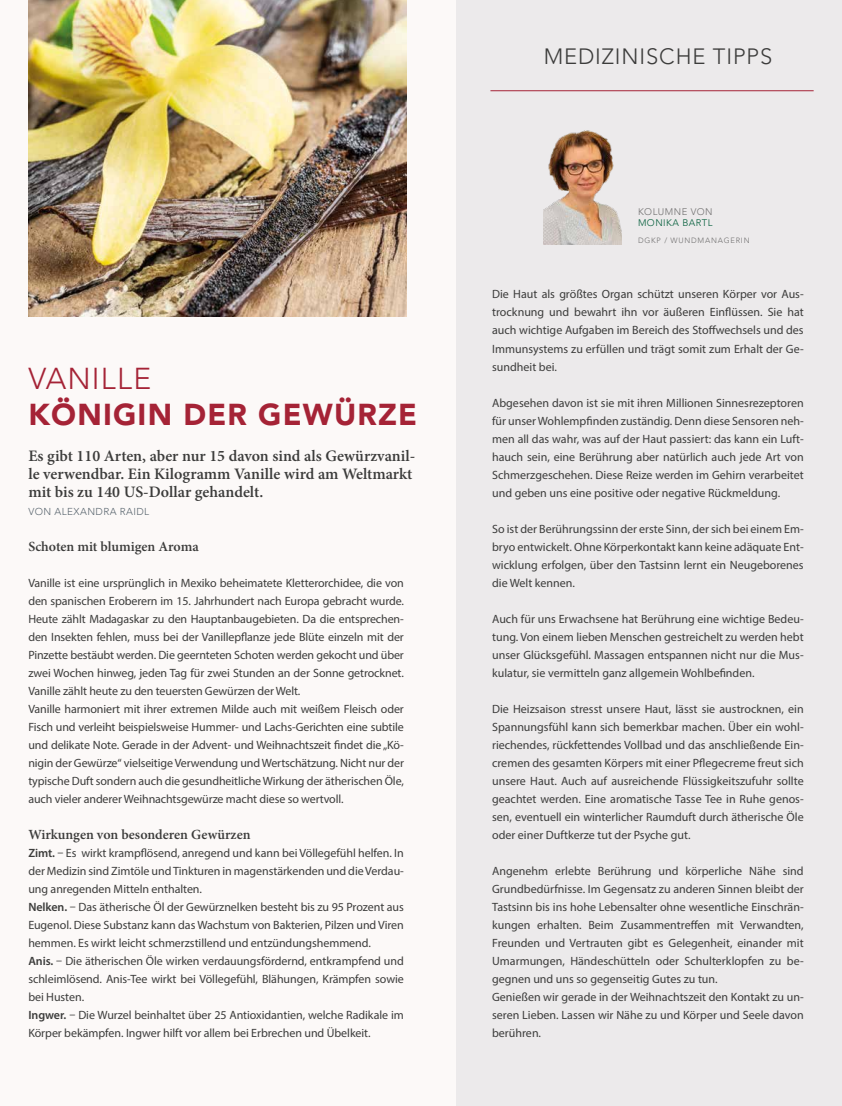
<style>
.page{position:relative;width:842px;height:1106px;background:#fcf9f8}
.page>*{position:absolute;margin:0;border:0;box-sizing:border-box;transform-origin:0 0}
.t1{font:900 30px "Avenir LT Std";letter-spacing:.04em;color:#a52336}
.t2{font:300 30px "Avenir LT Std";letter-spacing:.04em;color:#a52336}
.t3{font:300 22px "Avenir LT Std";letter-spacing:.04em;color:#3c3c3b}
.t4{font:600 16px/18px "Minion Pro";color:#3c3c3b}
.t5{font:600 14px "Minion Pro";letter-spacing:-.005em;color:#3c3c3b}
.t6{font:12px/18px "Myriad Pro";letter-spacing:-.005em;color:#3c3c3b;text-align:justify}
.t7{font:300 10px "Avenir LT Std";letter-spacing:.04em;color:#5b6770}
.t8{font:300 10px/12px "Avenir LT Std";letter-spacing:.05em;color:#4d4947;text-align:right}
.t9{font:300 9.5px "Avenir LT Std";letter-spacing:.05em;color:#005c38}
.t10{font:300 9.5px "Avenir LT Std";letter-spacing:.05em;color:#706f6f}
.t11{font:300 7.6px "Avenir LT Std";letter-spacing:.1em;color:#706f6f}
.s1{font-weight:600}
</style>
<div class="page">
<div style="left:457px;top:0;width:385px;height:1106px;background:#eceaeb"></div>
<img style="left:28px;top:0;width:378px;height:317px">
<hr style="left:490px;top:90px;width:324px;height:1px;background:#a52336">
<img style="left:544px;top:130px;width:77px;height:115px">
<h1 class="t2" style="left:28px;top:360px;width:124px">VANILLE</h1>
<h1 class="t1" style="left:28px;top:396px;width:390px">KÖNIGIN DER GEWÜRZE</h1>
<h3 class="t4" style="left:28px;top:446px;width:389px">Es gibt 110 Arten, aber nur 15 davon sind als Gewürzvanil&shy;le verwendbar. Ein Kilogramm Vanille wird am Weltmarkt mit bis zu 140 US-Dollar gehandelt.</h3>
<p class="t7" style="left:28px;top:505px;width:122px">VON ALEXANDRA RAIDL</p>
<p class="t5" style="left:28px;top:536px;width:172px">Schoten mit blumigen Aroma</p>
<p class="t6" style="left:28px;top:573px;width:377px;text-align:left">Vanille ist eine ursprünglich in Mexiko beheimatete Kletterorchidee, die von den spanischen Eroberern im 15. Jahrhundert nach Europa gebracht wurde.<br>Heute zählt Madagaskar zu den Hauptanbaugebieten. Da die entsprechen&shy;den Insekten fehlen, muss bei der Vanillepflanze jede Blüte einzeln mit der Pinzette bestäubt werden. Die geernteten Schoten werden gekocht und über zwei Wochen hinweg, jeden Tag für zwei Stunden an der Sonne getrocknet.<br>Vanille zählt heute zu den teuersten Gewürzen der Welt.<br>Vanille harmoniert mit ihrer extremen Milde auch mit weißem Fleisch oder Fisch und verleiht beispielsweise Hummer- und Lachs-Gerichten eine subtile und delikate Note. Gerade in der Advent- und Weihnachtszeit findet die „Kö&shy;nigin der Gewürze“ vielseitige Verwendung und Wertschätzung. Nicht nur der typische Duft sondern auch die gesundheitliche Wirkung der ätherischen Öle, auch vieler anderer Weihnachtsgewürze macht diese so wertvoll.</p>
<p class="t5" style="left:28px;top:824px;width:224px">Wirkungen von besonderen Gewürzen</p>
<p class="t6" style="left:28px;top:843px;width:377px;text-align:left"><span class="s1">Zimt.</span> – Es wirkt krampflösend, anregend und kann bei Völlegefühl helfen. In der Medizin sind Zimtöle und Tinkturen in magenstärkenden und die Verdau&shy;ung anregenden Mitteln enthalten.<br><span class="s1">Nelken.</span> – Das ätherische Öl der Gewürznelken besteht bis zu 95 Prozent aus Eugenol. Diese Substanz kann das Wachstum von Bakterien, Pilzen und Viren hemmen. Es wirkt leicht schmerzstillend und entzündungshemmend.<br><span class="s1">Anis.</span> – Die ätherischen Öle wirken verdauungsfördernd, entkrampfend und schleimlösend. Anis-Tee wirkt bei Völlegefühl, Blähungen, Krämpfen sowie bei Husten.<br><span class="s1">Ingwer.</span> – Die Wurzel beinhaltet über 25 Antioxidantien, welche Radikale im Körper bekämpfen. Ingwer hilft vor allem bei Erbrechen und Übelkeit.</p>
<h2 class="t3" style="left:544px;top:44px;width:230px">MEDIZINISCHE TIPPS</h2>
<p class="t10" style="left:638px;top:206px;width:76px">KOLUMNE VON</p>
<p class="t9" style="left:638px;top:217px;width:76px">MONIKA BARTL</p>
<p class="t11" style="left:638px;top:235px;width:113px">DGKP / WUNDMANAGERIN</p>
<p class="t6" style="left:492px;top:285px;width:313px">Die Haut als größtes Organ schützt unseren Körper vor Aus&shy;trocknung und bewahrt ihn vor äußeren Einflüssen. Sie hat auch wichtige Aufgaben im Bereich des Stoffwechsels und des Immunsystems zu erfüllen und trägt somit zum Erhalt der Ge&shy;sundheit bei.</p>
<p class="t6" style="left:492px;top:393px;width:313px">Abgesehen davon ist sie mit ihren Millionen Sinnesrezeptoren für unser Wohlempfinden zuständig. Denn diese Sensoren neh&shy;men all das wahr, was auf der Haut passiert: das kann ein Luft&shy;hauch sein, eine Berührung aber natürlich auch jede Art von Schmerzgeschehen. Diese Reize werden im Gehirn verarbeitet und geben uns eine positive oder negative Rückmeldung.</p>
<p class="t6" style="left:492px;top:519px;width:313px">So ist der Berührungssinn der erste Sinn, der sich bei einem Em&shy;bryo entwickelt. Ohne Körperkontakt kann keine adäquate Ent&shy;wicklung erfolgen, über den Tastsinn lernt ein Neugeborenes die Welt kennen.</p>
<p class="t6" style="left:492px;top:609px;width:313px">Auch für uns Erwachsene hat Berührung eine wichtige Bedeu&shy;tung. Von einem lieben Menschen gestreichelt zu werden hebt unser Glücksgefühl. Massagen entspannen nicht nur die Mus&shy;kulatur, sie vermitteln ganz allgemein Wohlbefinden.</p>
<p class="t6" style="left:492px;top:699px;width:313px">Die Heizsaison stresst unsere Haut, lässt sie austrocknen, ein Spannungsfühl kann sich bemerkbar machen. Über ein wohl&shy;riechendes, rückfettendes Vollbad und das anschließende Ein&shy;cremen des gesamten Körpers mit einer Pflegecreme freut sich unsere Haut. Auch auf ausreichende Flüssigkeitszufuhr sollte geachtet werden. Eine aromatische Tasse Tee in Ruhe genos&shy;sen, eventuell ein winterlicher Raumduft durch ätherische Öle oder einer Duftkerze tut der Psyche gut.</p>
<p class="t6" style="left:492px;top:861px;width:313px;text-align:left">Angenehm erlebte Berührung und körperliche Nähe sind Grundbedürfnisse. Im Gegensatz zu anderen Sinnen bleibt der Tastsinn bis ins hohe Lebensalter ohne wesentliche Einschrän&shy;kungen erhalten. Beim Zusammentreffen mit Verwandten, Freunden und Vertrauten gibt es Gelegenheit, einander mit Umarmungen, Händeschütteln oder Schulterklopfen zu be&shy;gegnen und uns so gegenseitig Gutes zu tun.<br>Genießen wir gerade in der Weihnachtszeit den Kontakt zu un&shy;seren Lieben. Lassen wir Nähe zu und Körper und Seele davon berühren.</p>
<p class="t8" style="left:763px;top:295px;width:52px">RESIDENZ<br>SPIEGEL</p>
</div>
